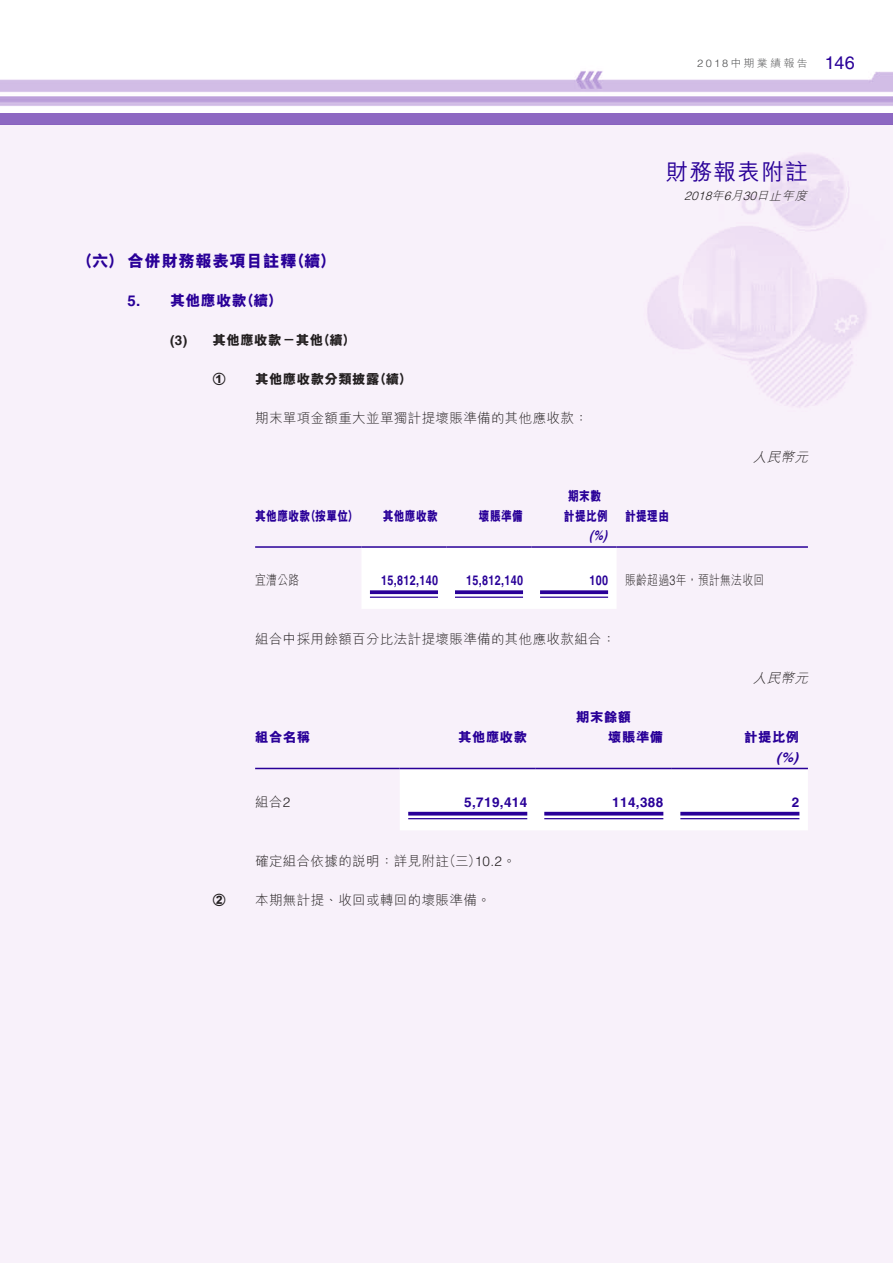
<style>
.page{position:relative;width:893px;height:1263px;background:#fff}
.page>*{position:absolute;margin:0;border:0;box-sizing:border-box;transform-origin:0 0}
.t1{font:500 22.5px "M Hei HK";letter-spacing:.065em;color:#290098}
.t2{font:18px "Helvetica LT Std";color:#290098}
.t3{font:800 16.5px "M Hei HK";letter-spacing:.03em;color:#290098}
.t4{font:800 15px "M Hei HK";letter-spacing:.03em;color:#290098}
.t5{font:700 15px "Helvetica LT Std";color:#290098}
.t6{font:300 13.5px "M Hei HK";letter-spacing:.03em;color:#231f20}
.t7{font:800 13.5px "M Hei HK";letter-spacing:.03em;color:#290098;scale:.8 1}
.t8{font:800 13.5px "M Hei HK";letter-spacing:.03em;color:#231f20}
.t9{font:700 13.5px "Helvetica LT Std";letter-spacing:.03em;color:#290098;scale:.8 1}
.t10{font:800 13.5px "M Hei HK";letter-spacing:.03em;color:#290098}
.t11{font:300 13.5px "M Hei HK";letter-spacing:.03em;color:#231f20;scale:.8 1}
.t12{font:700 13.5px "Helvetica LT Std";letter-spacing:.03em;color:#290098}
.t13{font:italic 300 13.5px "M Hei HK";color:#231f20}
.t14{font:300 13.5px "Helvetica LT Std";color:#231f20}
.t15{font:700 13.5px "Helvetica LT Std";color:#231f20}
.t16{font:italic 700 13.5px "Helvetica LT Std";color:#290098;scale:.8 1}
.t17{font:italic 700 13.5px "Helvetica LT Std";color:#290098}
.t18{font:italic 300 12px "M Hei HK";color:#231f20}
.t19{font:italic 300 12px "Helvetica LT Std";color:#231f20}
.t20{font:300 10.5px "M Hei HK";letter-spacing:.205em;color:#4b4c4d;scale:1.05 1}
.s1{font-family:"Helvetica LT Std"}
.s2{font-family:"M Hei HK"}
</style>
<div class="page">
<img style="left:0;top:70px;width:893px;height:36px">
<div style="left:0;top:113px;width:893px;height:11px;background:#8d68c2"></div>
<div style="left:0;top:124px;width:893px;height:1139px;background:#f8f1fa"></div>
<div style="left:362px;top:548px;width:254px;height:61px;background:#fff"></div>
<hr style="left:255px;top:546px;width:106px;height:2px;background:#290098">
<hr style="left:361px;top:546px;width:85px;height:2px;background:#290098">
<hr style="left:446px;top:546px;width:85px;height:2px;background:#290098">
<hr style="left:531px;top:546px;width:86px;height:2px;background:#290098">
<hr style="left:617px;top:546px;width:191px;height:2px;background:#290098">
<svg style="left:370px;top:590px;width:68px;height:4px"></svg>
<hr style="left:370px;top:597px;width:68px;height:1px;background:#290098">
<svg style="left:455px;top:590px;width:68px;height:4px"></svg>
<hr style="left:455px;top:597px;width:68px;height:1px;background:#290098">
<svg style="left:540px;top:590px;width:68px;height:4px"></svg>
<hr style="left:540px;top:597px;width:68px;height:1px;background:#290098">
<div style="left:400px;top:769px;width:408px;height:61px;background:#fff"></div>
<hr style="left:255px;top:768px;width:145px;height:1px;background:#290098">
<hr style="left:400px;top:768px;width:136px;height:1px;background:#290098">
<hr style="left:536px;top:768px;width:136px;height:1px;background:#290098">
<hr style="left:672px;top:768px;width:136px;height:1px;background:#290098">
<hr style="left:408px;top:812px;width:119px;height:3px;background:#290098">
<hr style="left:408px;top:818px;width:119px;height:1px;background:#290098">
<hr style="left:544px;top:812px;width:119px;height:3px;background:#290098">
<hr style="left:544px;top:818px;width:119px;height:1px;background:#290098">
<hr style="left:680px;top:812px;width:119px;height:3px;background:#290098">
<hr style="left:680px;top:818px;width:119px;height:1px;background:#290098">
<p class="t20" style="left:697px;top:58px;width:107px"><span class="s1">2018</span>中期業績報告</p>
<h2 class="t2" style="left:825px;top:52px;width:31px">146</h2>
<h1 class="t1" style="left:666px;top:156px;width:144px">財務報表附註</h1>
<p class="t18" style="left:756px;top:189px;width:55px">日止年度</p>
<p class="t18" style="left:711px;top:189px;width:17px">年</p>
<p class="t18" style="left:724px;top:189px;width:24px">月<span class="s1">6</span></p>
<p class="t19" style="left:684px;top:188px;width:33px">2018</p>
<p class="t19" style="left:743px;top:188px;width:19px">30</p>
<p class="t3" style="left:77px;top:253px;width:221px">（六）合併財務報表項目註釋</p>
<p class="t4" style="left:240px;top:293px;width:44px">（續(</p>
<p class="t3" style="left:289px;top:253px;width:48px">（續(</p>
<p class="t4" style="left:170px;top:293px;width:78px">其他應收款</p>
<p class="t5" style="left:128px;top:292px;width:14px">5.</p>
<p class="t15" style="left:170px;top:332px;width:19px">3( )</p>
<p class="t8" style="left:317px;top:333px;width:40px">（續(</p>
<p class="t8" style="left:213px;top:333px;width:112px">其他應收款－其他</p>
<p class="t8" style="left:213px;top:372px;width:15px">①</p>
<p class="t8" style="left:373px;top:372px;width:40px">（續(</p>
<p class="t8" style="left:255px;top:372px;width:126px">其他應收款分類披露</p>
<p class="t6" style="left:255px;top:411px;width:334px">期末單項金額重大並單獨計提壞賬準備的其他應收款：</p>
<p class="t7" style="left:568px;top:489px;width:43px">期末數</p>
<p class="t7" style="left:305px;top:509px;width:67px">（按單位(</p>
<p class="t7" style="left:255px;top:509px;width:71px">其他應收款</p>
<p class="t7" style="left:383px;top:509px;width:71px">其他應收款</p>
<p class="t7" style="left:479px;top:509px;width:57px">壞賬準備</p>
<p class="t7" style="left:564px;top:509px;width:57px">計提比例</p>
<p class="t16" style="left:589px;top:527px;width:24px">%)</p>
<p class="t16" style="left:603px;top:527px;width:11px">(</p>
<p class="t11" style="left:255px;top:573px;width:57px">宜漕公路</p>
<p class="t9" style="left:381px;top:572px;width:72px">15,812,140</p>
<p class="t9" style="left:466px;top:572px;width:72px">15,812,140</p>
<p class="t9" style="left:589px;top:572px;width:25px">100</p>
<p class="t7" style="left:625px;top:509px;width:57px">計提理由</p>
<p class="t13" style="left:753px;top:450px;width:60px">人民幣元</p>
<p class="t11" style="left:625px;top:573px;width:176px">賬齡超過 年<span class="s1">3</span> ，預計無法收回</p>
<p class="t6" style="left:255px;top:633px;width:362px">組合中採用餘額百分比法計提壞賬準備的其他應收款組合：</p>
<p class="t13" style="left:753px;top:672px;width:60px">人民幣元</p>
<p class="t8" style="left:213px;top:893px;width:15px">②</p>
<p class="t10" style="left:255px;top:730px;width:57px">組合名稱</p>
<p class="t6" style="left:255px;top:795px;width:37px">組合<span class="s1">2</span></p>
<p class="t10" style="left:458px;top:730px;width:71px">其他應收款</p>
<p class="t12" style="left:464px;top:793px;width:65px">5,719,414</p>
<p class="t14" style="left:443px;top:853px;width:75px"><span class="s2">（三</span> 10.2<span class="s2">。</span></p>
<p class="t6" style="left:468px;top:854px;width:15px">(</p>
<p class="t6" style="left:255px;top:854px;width:195px">確定組合依據的說明：詳見附註</p>
<p class="t6" style="left:255px;top:893px;width:237px">本期無計提、收回或轉回的壞賬準備。</p>
<p class="t10" style="left:576px;top:711px;width:57px">期末餘額</p>
<p class="t10" style="left:608px;top:730px;width:57px">壞賬準備</p>
<p class="t12" style="left:612px;top:793px;width:53px">114,388</p>
<p class="t10" style="left:744px;top:730px;width:57px">計提比例</p>
<p class="t17" style="left:776px;top:748px;width:23px">%)</p>
<p class="t12" style="left:792px;top:793px;width:9px">2</p>
<p class="t17" style="left:793px;top:748px;width:10px">(</p>
</div>
